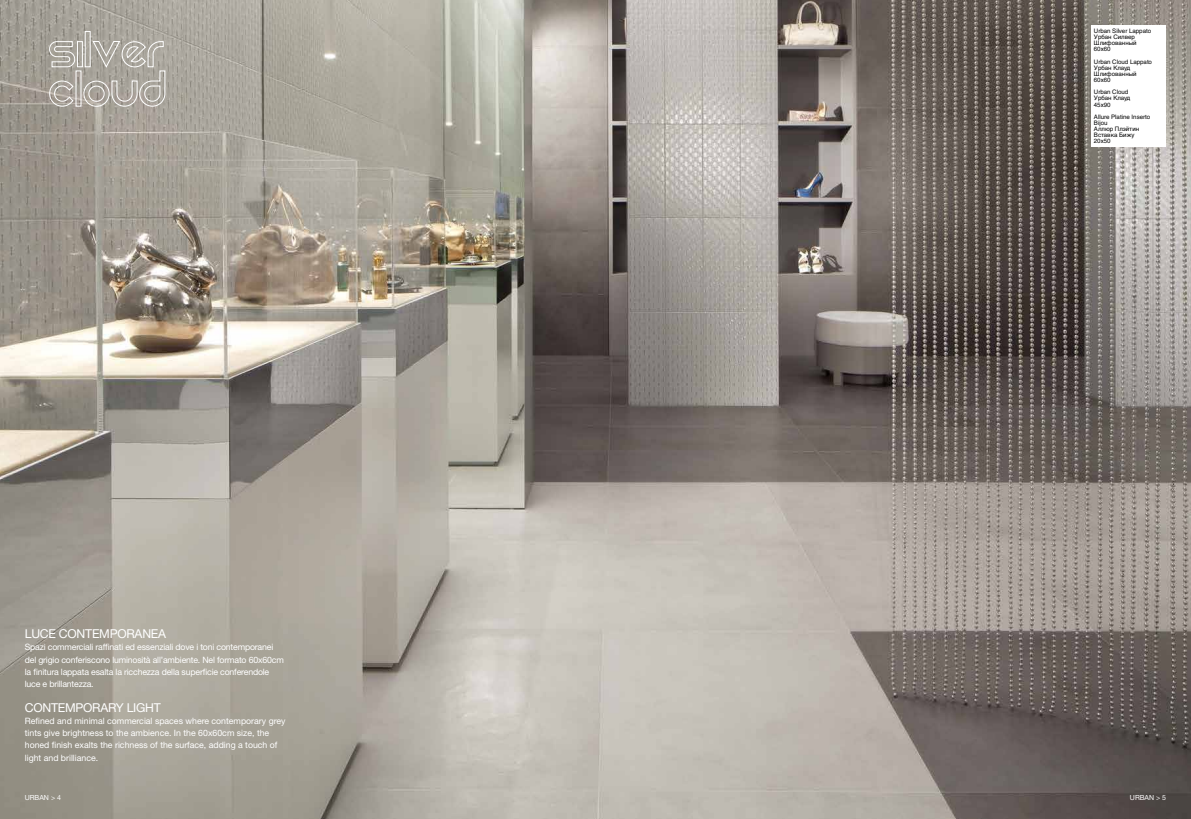
<style>
.page{position:relative;width:1191px;height:819px;background:#fff}
.page>*{position:absolute;margin:0;border:0;box-sizing:border-box;transform-origin:0 0}
.t1{font:12.25px "Helvetica Neue";letter-spacing:-.02em;color:#fff}
.t2{font:8.75px/12.2px "Helvetica Neue";letter-spacing:-.02em;color:#fff}
.t3{font:8.75px/12.2px "Helvetica Neue";color:#fff}
.t4{font:7px "Helvetica Neue";color:#fff}
.t5{font:6.12px/6.1px "Helvetica Cyr Upright";color:#000}
</style>
<div class="page">
<img style="left:0;top:0;width:1191px;height:819px">
<svg style="left:49px;top:41px;width:27px;height:27px"></svg>
<div style="left:77px;top:41px;width:6px;height:26px;border:1px solid #fff"></div>
<div style="left:85px;top:31px;width:6px;height:36px;border:1px solid #fff"></div>
<svg style="left:49px;top:80px;width:25px;height:27px"></svg>
<div style="left:76px;top:70px;width:5px;height:37px;border:1px solid #fff"></div>
<svg style="left:83px;top:40px;width:83px;height:67px"></svg>
<div style="left:1091px;top:25px;width:75px;height:121px;background:#fff"></div>
<h1 class="t1" style="left:25px;top:626px;width:143px">LUCE CONTEMPORANEA</h1>
<p class="t2" style="left:25px;top:641px;width:260px">Spazi commerciali raffinati ed essenziali dove i toni contemporanei del grigio conferiscono luminosità all’ambiente. Nel formato 60x60cm la finitura lappata esalta la ricchezza della superficie conferendole luce e brillantezza.</p>
<h1 class="t1" style="left:25px;top:700px;width:138px">CONTEMPORARY LIGHT</h1>
<p class="t3" style="left:25px;top:714px;width:262px">Refined and minimal commercial spaces where contemporary grey tints give brightness to the ambience. In the 60x60cm size, the honed finish exalts the richness of the surface, adding a touch of light and brilliance.</p>
<p class="t5" style="left:1094px;top:28px;width:59px">Urban Silver Lappato<br>Урбан Силвер<br>Шлифованный<br>60x60</p>
<p class="t5" style="left:1094px;top:58px;width:60px">Urban Cloud Lappato<br>Урбан Клауд<br>Шлифованный<br>60x60</p>
<p class="t5" style="left:1094px;top:89px;width:38px">Urban Cloud<br>Урбан Клауд<br>45x90</p>
<p class="t5" style="left:1094px;top:114px;width:58px">Allure Platine Inserto<br>Bijou<br>Аллюр Плэйтин<br>Вставка Бижу<br>20x50</p>
<p class="t4" style="left:25px;top:793px;width:38px">URBAN &gt; 4</p>
<p class="t4" style="left:1130px;top:793px;width:38px">URBAN &gt; 5</p>
</div>
